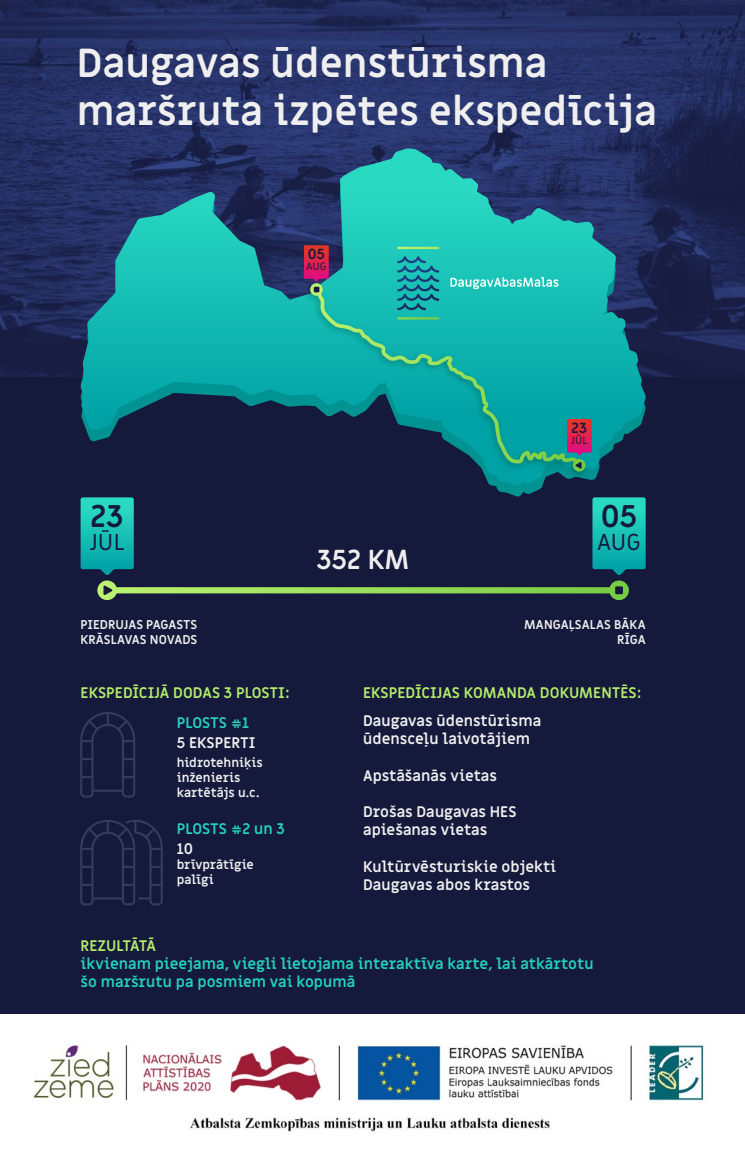
<style>
.page{position:relative;width:745px;height:1155px;background:#fff}
.page>*{position:absolute;margin:0;border:0;box-sizing:border-box;transform-origin:0 0}
.t1{font:700 39.62px/47.5px "Miriam Libre";color:#efefef}
.t2{font:700 30.62px "Miriam Libre";color:#15193b}
.t3{font:700 26.88px "Miriam Libre";color:#efefef}
.t4{font:23.12px "Miriam Libre";letter-spacing:.005em;color:#15193b}
.t5{font:700 15px/18px "Miriam Libre";color:#efefef}
.t6{font:700 15px/18px "Miriam Libre";color:#24d1be}
.t7{font:700 15px "Miriam Libre";color:#b2ec6a}
.t8{font:700 15px "Miriam Libre";letter-spacing:-.035em;color:#b2ec6a}
.t9{font:700 14.25px "Miriam Libre";color:#15193b}
.t10{font:700 12.5px/15px "Miriam Libre";color:#efefef}
.t11{font:10.75px "Miriam Libre";letter-spacing:.005em;color:#15193b}
</style>
<div class="page">
<img style="left:0;top:0;width:744px;height:377px">
<div style="left:0;top:377px;width:744px;height:636px;background:#15193b"></div>
<svg style="left:80px;top:148px;width:565px;height:338px"></svg>
<img style="left:299px;top:276px;width:293px;height:206px">
<svg style="left:310px;top:289px;width:275px;height:182px"></svg>
<svg style="left:566px;top:419px;width:25px;height:36px"></svg>
<svg style="left:304px;top:245px;width:24px;height:36px"></svg>
<svg style="left:80px;top:497px;width:565px;height:103px"></svg>
<svg style="left:575px;top:461px;width:6px;height:8px"></svg>
<svg style="left:614px;top:586px;width:8px;height:8px"></svg>
<svg style="left:313px;top:287px;width:6px;height:5px"></svg>
<svg style="left:80px;top:712px;width:55px;height:85px"></svg>
<svg style="left:80px;top:820px;width:83px;height:85px"></svg>
<img style="left:33px;top:1044px;width:671px;height:88px">
<svg style="left:450px;top:277px;width:108px;height:12px"></svg>
<svg style="left:397px;top:256px;width:42px;height:45px;background:#1a99a3"></svg>
<svg style="left:397px;top:317px;width:42px;height:2px"></svg>
<hr style="left:397px;top:247px;width:42px;height:2px;background:#b3ed6b">
<h1 class="t1" style="left:77px;top:41px;width:581px">Daugavas ūdenstūrisma maršruta izpētes ekspedīcija</h1>
<h2 class="t2" style="left:91px;top:496px;width:35px">23</h2>
<h3 class="t4" style="left:90px;top:527px;width:36px">JŪL</h3>
<p class="t10" style="left:80px;top:617px;width:118px">PIEDRUJAS PAGASTS<br>KRĀSLAVAS NOVADS</p>
<p class="t9" style="left:307px;top:245px;width:18px">05</p>
<p class="t11" style="left:306px;top:259px;width:22px">AUG</p>
<h3 class="t3" style="left:316px;top:543px;width:94px">352 KM</h3>
<p class="t9" style="left:571px;top:418px;width:17px">23</p>
<p class="t11" style="left:571px;top:433px;width:18px">JŪL</p>
<h2 class="t2" style="left:600px;top:496px;width:38px">05</h2>
<h3 class="t4" style="left:597px;top:527px;width:45px">AUG</h3>
<p class="t10" style="left:524px;top:617px;width:123px;text-align:right">MANGAĻSALAS BĀKA<br>RĪGA</p>
<p class="t7" style="left:80px;top:683px;width:211px">EKSPEDĪCIJĀ DODAS 3 PLOSTI:</p>
<p class="t7" style="left:363px;top:683px;width:280px">EKSPEDĪCIJAS KOMANDA DOKUMENTĒS:</p>
<p class="t6" style="left:177px;top:713px;width:74px">PLOSTS #1</p>
<p class="t5" style="left:177px;top:733px;width:80px">5 EKSPERTI</p>
<p class="t10" style="left:177px;top:755px;width:87px">hidrotehniķis inženieris kartētājs u.c.</p>
<p class="t6" style="left:177px;top:820px;width:109px">PLOSTS #2 un 3</p>
<p class="t5" style="left:177px;top:840px;width:18px">10</p>
<p class="t10" style="left:177px;top:857px;width:79px">brīvprātīgie palīgi</p>
<p class="t5" style="left:363px;top:712px;width:179px">Daugavas ūdenstūrisma ūdensceļu laivotājiem</p>
<p class="t5" style="left:363px;top:766px;width:135px">Apstāšanās vietas</p>
<p class="t5" style="left:363px;top:803px;width:155px">Drošas Daugavas HES apiešanas vietas</p>
<p class="t5" style="left:363px;top:858px;width:194px">Kultūrvēsturiskie objekti<br>Daugavas abos krastos</p>
<p class="t8" style="left:80px;top:936px;width:77px">REZULTĀTĀ</p>
<p class="t6" style="left:80px;top:955px;width:514px">ikvienam pieejama, viegli lietojama interaktīva karte, lai atkārtotu šo maršrutu pa posmiem vai kopumā</p>
</div>
